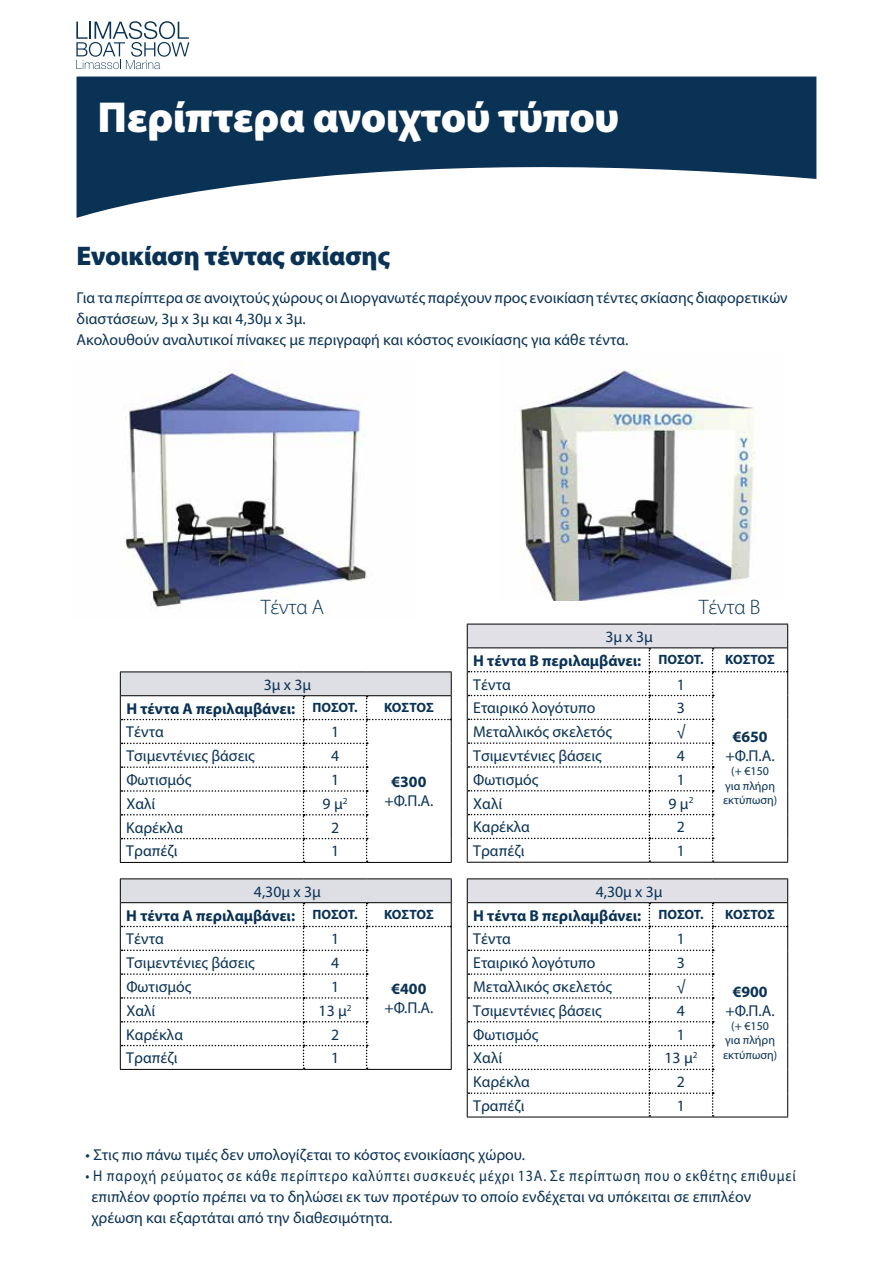
<style>
.page{position:relative;width:893px;height:1263px;background:#fff}
.page>*{position:absolute;margin:0;border:0;box-sizing:border-box;transform-origin:0 0}
.t1{font:900 43.5px "Myriad Pro";letter-spacing:-.01em;color:#fff}
.t2{font:900 27px "Myriad Pro";letter-spacing:-.01em;color:#0a3254}
.t3{font:300 21px "Myriad Pro";letter-spacing:-.005em;color:#0a3254}
.t4{font:15.75px/21px "Myriad Pro";color:#0a3254}
.t5{font:15.75px/21px "Myriad Pro";color:#0a3254;scale:.9 1}
.t6{font:700 15.75px/23.9px "Myriad Pro";color:#0a3254}
.t7{font:700 13.5px "Myriad Pro";color:#0a3254}
.t8{font:12px/14.4px "Myriad Pro";color:#0a3254;text-align:center}
.s1{font-weight:400}
.s2{font-size:13.5px}
</style>
<div class="page">
<svg style="left:77px;top:77px;width:739px;height:141px;fill:#0a3254"></svg>
<img style="left:123px;top:362px;width:244px;height:248px">
<hr style="left:120px;top:671px;width:183px;height:1px;background:#000">
<hr style="left:303px;top:671px;width:64px;height:1px;background:#000">
<hr style="left:367px;top:671px;width:85px;height:1px;background:#000">
<hr style="left:120px;top:862px;width:183px;height:1px;background:#000">
<hr style="left:303px;top:862px;width:64px;height:1px;background:#000">
<hr style="left:367px;top:862px;width:85px;height:1px;background:#000">
<svg style="left:120px;top:672px;width:332px;height:190px"></svg>
<hr style="left:120px;top:878px;width:183px;height:1px;background:#000">
<hr style="left:303px;top:878px;width:64px;height:1px;background:#000">
<hr style="left:367px;top:878px;width:85px;height:1px;background:#000">
<hr style="left:120px;top:1069px;width:183px;height:1px;background:#000">
<hr style="left:303px;top:1069px;width:64px;height:1px;background:#000">
<hr style="left:367px;top:1069px;width:85px;height:1px;background:#000">
<svg style="left:120px;top:879px;width:332px;height:190px"></svg>
<hr style="left:467px;top:862px;width:182px;height:1px;background:#000">
<hr style="left:649px;top:862px;width:64px;height:1px;background:#000">
<hr style="left:713px;top:862px;width:75px;height:1px;background:#000">
<svg style="left:467px;top:624px;width:321px;height:238px"></svg>
<hr style="left:467px;top:878px;width:182px;height:1px;background:#000">
<hr style="left:649px;top:878px;width:64px;height:1px;background:#000">
<hr style="left:713px;top:878px;width:75px;height:1px;background:#000">
<hr style="left:467px;top:1117px;width:182px;height:1px;background:#000">
<hr style="left:649px;top:1117px;width:64px;height:1px;background:#000">
<hr style="left:713px;top:1117px;width:75px;height:1px;background:#000">
<svg style="left:467px;top:879px;width:321px;height:238px"></svg>
<svg style="left:556px;top:600px;width:34px;height:1px"></svg>
<img style="left:520px;top:369px;width:236px;height:231px">
<svg style="left:76px;top:21px;width:113px;height:48px"></svg>
<h1 class="t1" style="left:98px;top:88px;width:523px">Περίπτερα ανοιχτού τύπου</h1>
<h2 class="t2" style="left:77px;top:238px;width:315px">Ενοικίαση τέντας σκίασης</h2>
<p class="t4" style="left:77px;top:287px;width:713px">Για τα περίπτερα σε ανοιχτούς χώρους οι Διοργανωτές παρέχουν προς ενοικίαση τέντες σκίασης διαφορετικών διαστάσεων, 3μ x 3μ και 4,30μ x 3μ.<br>Ακολουθούν αναλυτικοί πίνακες με περιγραφή και κόστος ενοικίασης για κάθε τέντα.</p>
<h3 class="t3" style="left:261px;top:595px;width:65px">Tέντα Α</h3>
<h3 class="t3" style="left:699px;top:595px;width:63px">Tέντα B</h3>
<p class="t6" style="left:473px;top:624px;width:232px;text-indent:132px"><span class="s1">3μ x 3μ<br></span>Η τέντα Β περιλαμβάνει: <span class="s2">ΠΟΣΟΤ.</span></p>
<p class="t7" style="left:725px;top:651px;width:51px">ΚΟΣΤΟΣ</p>
<p class="t6" style="left:126px;top:672px;width:233px;text-indent:137px"><span class="s1">3μ x 3μ<br></span>Η τέντα Α περιλαμβάνει: <span class="s2">ΠΟΣΟΤ.</span></p>
<p class="t4" style="left:126px;top:721px;width:39px">Τέντα</p>
<p class="t4" style="left:331px;top:721px;width:10px">1</p>
<p class="t4" style="left:126px;top:745px;width:130px">Τσιμεντένιες βάσεις</p>
<p class="t4" style="left:331px;top:745px;width:10px">4</p>
<p class="t4" style="left:126px;top:769px;width:67px">Φωτισμός</p>
<p class="t4" style="left:331px;top:769px;width:10px">1</p>
<p class="t4" style="left:126px;top:793px;width:30px">Χαλί</p>
<p class="t4" style="left:323px;top:793px;width:26px">9 μ<sup>2</sup></p>
<p class="t4" style="left:126px;top:816px;width:58px">Καρέκλα</p>
<p class="t4" style="left:331px;top:816px;width:10px">2</p>
<p class="t4" style="left:126px;top:840px;width:53px">Τραπέζι</p>
<p class="t4" style="left:331px;top:840px;width:10px">1</p>
<p class="t6" style="left:126px;top:879px;width:233px;text-indent:128px"><span class="s1">4,30μ x 3μ<br></span>Η τέντα Α περιλαμβάνει: <span class="s2">ΠΟΣΟΤ.</span></p>
<p class="t7" style="left:384px;top:698px;width:51px">ΚΟΣΤΟΣ</p>
<p class="t6" style="left:391px;top:770px;width:36px">€300</p>
<p class="t4" style="left:384px;top:790px;width:51px">+Φ.Π.Α.</p>
<p class="t7" style="left:384px;top:905px;width:51px">ΚΟΣΤΟΣ</p>
<p class="t4" style="left:473px;top:673px;width:39px">Τέντα</p>
<p class="t4" style="left:677px;top:673px;width:10px">1</p>
<p class="t4" style="left:473px;top:697px;width:124px">Εταιρικό λογότυπο</p>
<p class="t4" style="left:677px;top:697px;width:10px">3</p>
<p class="t4" style="left:473px;top:721px;width:140px">Μεταλλικός σκελετός</p>
<p class="t4" style="left:677px;top:721px;width:10px">√</p>
<p class="t4" style="left:473px;top:745px;width:130px">Τσιμεντένιες βάσεις</p>
<p class="t4" style="left:677px;top:745px;width:10px">4</p>
<p class="t4" style="left:473px;top:769px;width:67px">Φωτισμός</p>
<p class="t4" style="left:677px;top:769px;width:10px">1</p>
<p class="t4" style="left:473px;top:792px;width:30px">Χαλί</p>
<p class="t4" style="left:669px;top:792px;width:26px">9 μ<sup>2</sup></p>
<p class="t4" style="left:473px;top:816px;width:58px">Καρέκλα</p>
<p class="t4" style="left:677px;top:816px;width:10px">2</p>
<p class="t4" style="left:473px;top:840px;width:53px">Τραπέζι</p>
<p class="t4" style="left:677px;top:840px;width:10px">1</p>
<p class="t6" style="left:473px;top:879px;width:232px;text-indent:122px"><span class="s1">4,30μ x 3μ<br></span>Η τέντα Β περιλαμβάνει: <span class="s2">ΠΟΣΟΤ.</span></p>
<p class="t6" style="left:733px;top:724px;width:36px">€650</p>
<p class="t4" style="left:726px;top:745px;width:51px">+Φ.Π.Α.</p>
<p class="t8" style="left:723px;top:764px;width:56px">(+ €150 για πλήρη εκτύπωση)</p>
<p class="t7" style="left:725px;top:905px;width:51px">ΚΟΣΤΟΣ</p>
<p class="t4" style="left:126px;top:928px;width:39px">Τέντα</p>
<p class="t4" style="left:331px;top:928px;width:10px">1</p>
<p class="t4" style="left:473px;top:928px;width:39px">Τέντα</p>
<p class="t4" style="left:677px;top:928px;width:10px">1</p>
<p class="t4" style="left:126px;top:952px;width:130px">Τσιμεντένιες βάσεις</p>
<p class="t4" style="left:331px;top:952px;width:10px">4</p>
<p class="t4" style="left:126px;top:976px;width:67px">Φωτισμός</p>
<p class="t4" style="left:331px;top:976px;width:10px">1</p>
<p class="t4" style="left:126px;top:1000px;width:30px">Χαλί</p>
<p class="t4" style="left:319px;top:1000px;width:34px">13 μ<sup>2</sup></p>
<p class="t4" style="left:126px;top:1023px;width:58px">Καρέκλα</p>
<p class="t4" style="left:331px;top:1023px;width:10px">2</p>
<p class="t4" style="left:126px;top:1047px;width:53px">Τραπέζι</p>
<p class="t4" style="left:331px;top:1047px;width:10px">1</p>
<p class="t6" style="left:391px;top:977px;width:36px">€400</p>
<p class="t4" style="left:384px;top:997px;width:51px">+Φ.Π.Α.</p>
<p class="t4" style="left:473px;top:952px;width:124px">Εταιρικό λογότυπο</p>
<p class="t4" style="left:677px;top:952px;width:10px">3</p>
<p class="t4" style="left:473px;top:976px;width:140px">Μεταλλικός σκελετός</p>
<p class="t4" style="left:677px;top:976px;width:10px">√</p>
<p class="t4" style="left:473px;top:1000px;width:130px">Τσιμεντένιες βάσεις</p>
<p class="t4" style="left:677px;top:1000px;width:10px">4</p>
<p class="t4" style="left:473px;top:1023px;width:67px">Φωτισμός</p>
<p class="t4" style="left:677px;top:1023px;width:10px">1</p>
<p class="t4" style="left:473px;top:1047px;width:30px">Χαλί</p>
<p class="t4" style="left:664px;top:1047px;width:34px">13 μ<sup>2</sup></p>
<p class="t4" style="left:473px;top:1071px;width:58px">Καρέκλα</p>
<p class="t4" style="left:677px;top:1071px;width:10px">2</p>
<p class="t4" style="left:473px;top:1095px;width:53px">Τραπέζι</p>
<p class="t4" style="left:677px;top:1095px;width:10px">1</p>
<p class="t6" style="left:733px;top:979px;width:36px">€900</p>
<p class="t4" style="left:726px;top:999px;width:51px">+Φ.Π.Α.</p>
<p class="t8" style="left:723px;top:1018px;width:56px">(+ €150 για πλήρη εκτύπωση)</p>
<p class="t4" style="left:86px;top:1144px;width:441px">• Στις πιο πάνω τιμές δεν υπολογίζεται το κόστος ενοικίασης χώρου.</p>
<p class="t5" style="left:92px;top:1165px;width:784px;text-indent:-6px">• Η παροχή ρεύματος σε κάθε περίπτερο καλύπτει συσκευές μέχρι 13Α. Σε περίπτωση που ο εκθέτης επιθυμεί επιπλέον φορτίο πρέπει να το δηλώσει εκ των προτέρων το οποίο ενδέχεται να υπόκειται σε επιπλέον χρέωση και εξαρτάται από την διαθεσιμότητα.</p>
</div>
